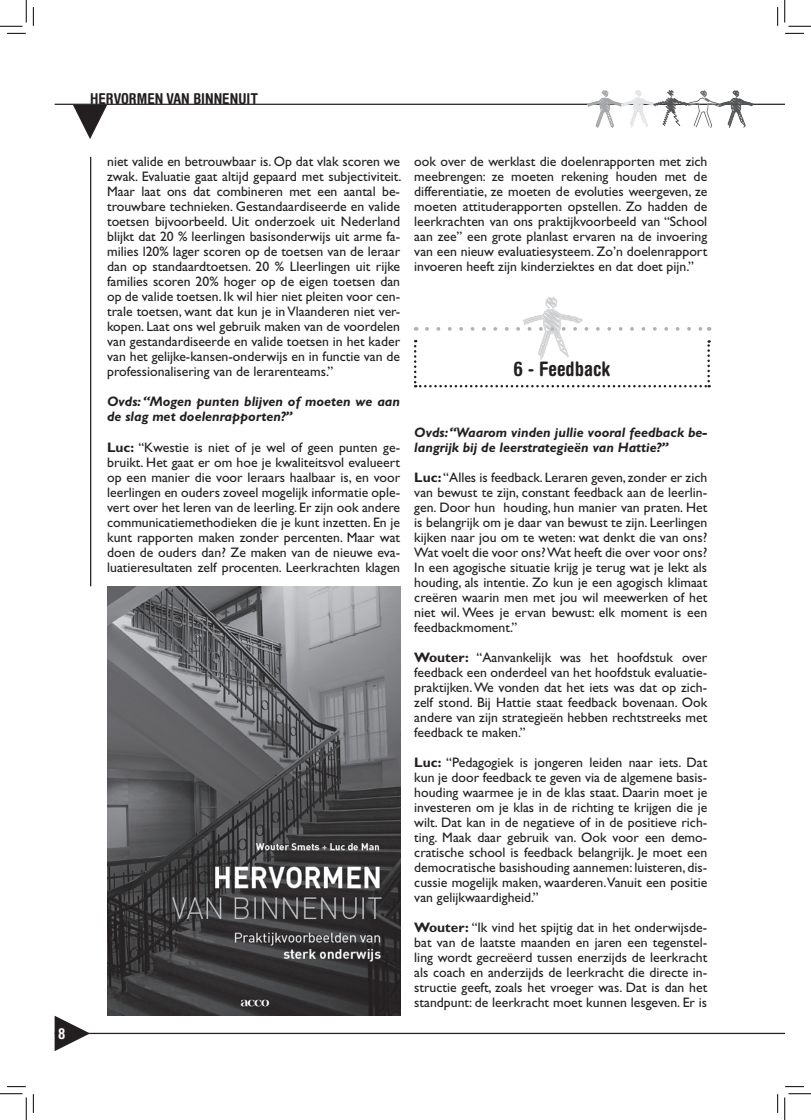
<style>
.page{position:relative;width:811px;height:1120px;background:#fff}
.page>*{position:absolute;margin:0;border:0;box-sizing:border-box;transform-origin:0 0}
.t1{font:700 condensed 20px "Helvetica Rounded LT Std";color:#231f20}
.t2{font:700 condensed 15px "Helvetica Rounded LT Std";color:#231f20}
.t3{font:700 condensed 15px "Helvetica Rounded LT Std";color:#fff}
.t4{font:13.75px/15px "Gill Sans Std";color:#231f20;text-align:justify}
.t5{font:italic 700 13.75px/15px "Gill Sans Std";color:#231f20}
.s1{font-weight:700}
</style>
<div class="page">
<hr style="left:55px;top:1032px;width:730px;height:1px;background:#231f20">
<svg style="left:55px;top:1016px;width:35px;height:34px"></svg>
<hr style="left:55px;top:104px;width:730px;height:1px;background:#231f20">
<svg style="left:73px;top:105px;width:34px;height:34px"></svg>
<hr style="left:90px;top:157px;width:1px;height:429px;background:#231f20">
<img style="left:587px;top:90px;width:166px;height:37px">
<img style="left:107px;top:586px;width:293px;height:429px">
<img style="left:545px;top:297px;width:13px;height:11px">
<svg style="left:414px;top:308px;width:296px;height:79px"></svg>
<svg style="left:7px;top:33px;width:19px;height:1px"></svg>
<svg style="left:785px;top:33px;width:19px;height:1px"></svg>
<svg style="left:33px;top:7px;width:1px;height:19px"></svg>
<svg style="left:33px;top:1094px;width:1px;height:18px"></svg>
<svg style="left:777px;top:7px;width:1px;height:19px"></svg>
<svg style="left:777px;top:1094px;width:1px;height:18px"></svg>
<svg style="left:0;top:0;width:27px;height:27px"></svg>
<svg style="left:0;top:1093px;width:27px;height:26px"></svg>
<svg style="left:784px;top:0;width:27px;height:27px"></svg>
<svg style="left:784px;top:1093px;width:27px;height:26px"></svg>
<p class="t3" style="left:58px;top:1024px;width:9px">8</p>
<p class="t2" style="left:90px;top:89px;width:170px">HERVORMEN VAN BINNENUIT</p>
<p class="t4" style="left:107px;top:154px;width:296px">niet valide en betrouwbaar is. Op dat vlak scoren we zwak. Evaluatie gaat altijd gepaard met subjectiviteit.<br>Maar laat ons dat combineren met een aantal be&shy;trouwbare technieken. Gestandaardiseerde en valide toetsen bijvoorbeeld. Uit onderzoek uit Nederland blijkt dat 20 % leerlingen basisonderwijs uit arme fa&shy;milies l20% lager scoren op de toetsen van de leraar dan op standaardtoetsen. 20 % Lleerlingen uit rijke families scoren 20% hoger op de eigen toetsen dan op de valide toetsen. Ik wil hier niet pleiten voor cen&shy;trale toetsen, want dat kun je in Vlaanderen niet ver&shy;kopen. Laat ons wel gebruik maken van de voordelen van gestandardiseerde en valide toetsen in het kader van het gelijke-kansen-onderwijs en in functie van de professionalisering van de lerarenteams.”</p>
<p class="t5" style="left:107px;top:394px;width:294px">Ovds: “Mogen punten blijven of moeten we aan de slag met doelenrapporten?”</p>
<p class="t4" style="left:107px;top:439px;width:294px"><span class="s1">Luc:</span> “Kwestie is niet of je wel of geen punten ge&shy;bruikt. Het gaat er om hoe je kwaliteitsvol evalueert op een manier die voor leraars haalbaar is, en voor leerlingen en ouders zoveel mogelijk informatie ople&shy;vert over het leren van de leerling. Er zijn ook andere communicatiemethodieken die je kunt inzetten. En je kunt rapporten maken zonder percenten. Maar wat doen de ouders dan? Ze maken van de nieuwe eva&shy;luatieresultaten zelf procenten. Leerkrachten klagen</p>
<p class="t4" style="left:414px;top:154px;width:294px">ook over de werklast die doelenrapporten met zich meebrengen: ze moeten rekening houden met de differentiatie, ze moeten de evoluties weergeven, ze moeten attituderapporten opstellen. Zo hadden de leerkrachten van ons praktijkvoorbeeld van “School aan zee” een grote planlast ervaren na de invoering van een nieuw evaluatiesysteem. Zo’n doelenrapport invoeren heeft zijn kinderziektes en dat doet pijn.”</p>
<h1 class="t1" style="left:513px;top:356px;width:99px">6 - Feedback</h1>
<p class="t5" style="left:414px;top:424px;width:294px">Ovds: “Waarom vinden jullie vooral feedback be&shy;langrijk bij de leerstrategieën van Hattie?”</p>
<p class="t4" style="left:414px;top:469px;width:294px"><span class="s1">Luc:</span> “Alles is feedback. Leraren geven, zonder er zich van bewust te zijn, constant feedback aan de leerlin&shy;gen. Door hun houding, hun manier van praten. Het is belangrijk om je daar van bewust te zijn. Leerlingen kijken naar jou om te weten: wat denkt die van ons?<br>Wat voelt die voor ons? Wat heeft die over voor ons?<br>In een agogische situatie krijg je terug wat je lekt als houding, als intentie. Zo kun je een agogisch klimaat creëren waarin men met jou wil meewerken of het niet wil. Wees je ervan bewust: elk moment is een feedbackmoment.”</p>
<p class="t4" style="left:414px;top:649px;width:294px"><span class="s1">Wouter:</span> “Aanvankelijk was het hoofdstuk over feedback een onderdeel van het hoofdstuk evaluatie&shy;praktijken. We vonden dat het iets was dat op zich&shy;zelf stond. Bij Hattie staat feedback bovenaan. Ook andere van zijn strategieën hebben rechtstreeks met feedback te maken.”</p>
<p class="t4" style="left:414px;top:754px;width:294px"><span class="s1">Luc:</span> “Pedagogiek is jongeren leiden naar iets. Dat kun je door feedback te geven via de algemene basis&shy;houding waarmee je in de klas staat. Daarin moet je investeren om je klas in de richting te krijgen die je wilt. Dat kan in de negatieve of in de positieve rich&shy;ting. Maak daar gebruik van. Ook voor een demo&shy;cratische school is feedback belangrijk. Je moet een democratische basishouding aannemen: luisteren, dis&shy;cussie mogelijk maken, waarderen. Vanuit een positie van gelijkwaardigheid.”</p>
<p class="t4" style="left:414px;top:919px;width:294px"><span class="s1">Wouter:</span> “Ik vind het spijtig dat in het onderwijsde&shy;bat van de laatste maanden en jaren een tegenstel&shy;ling wordt gecreëerd tussen enerzijds de leerkracht als coach en anderzijds de leerkracht die directe in&shy;structie geeft, zoals het vroeger was. Dat is dan het standpunt: de leerkracht moet kunnen lesgeven. Er is</p>
</div>
